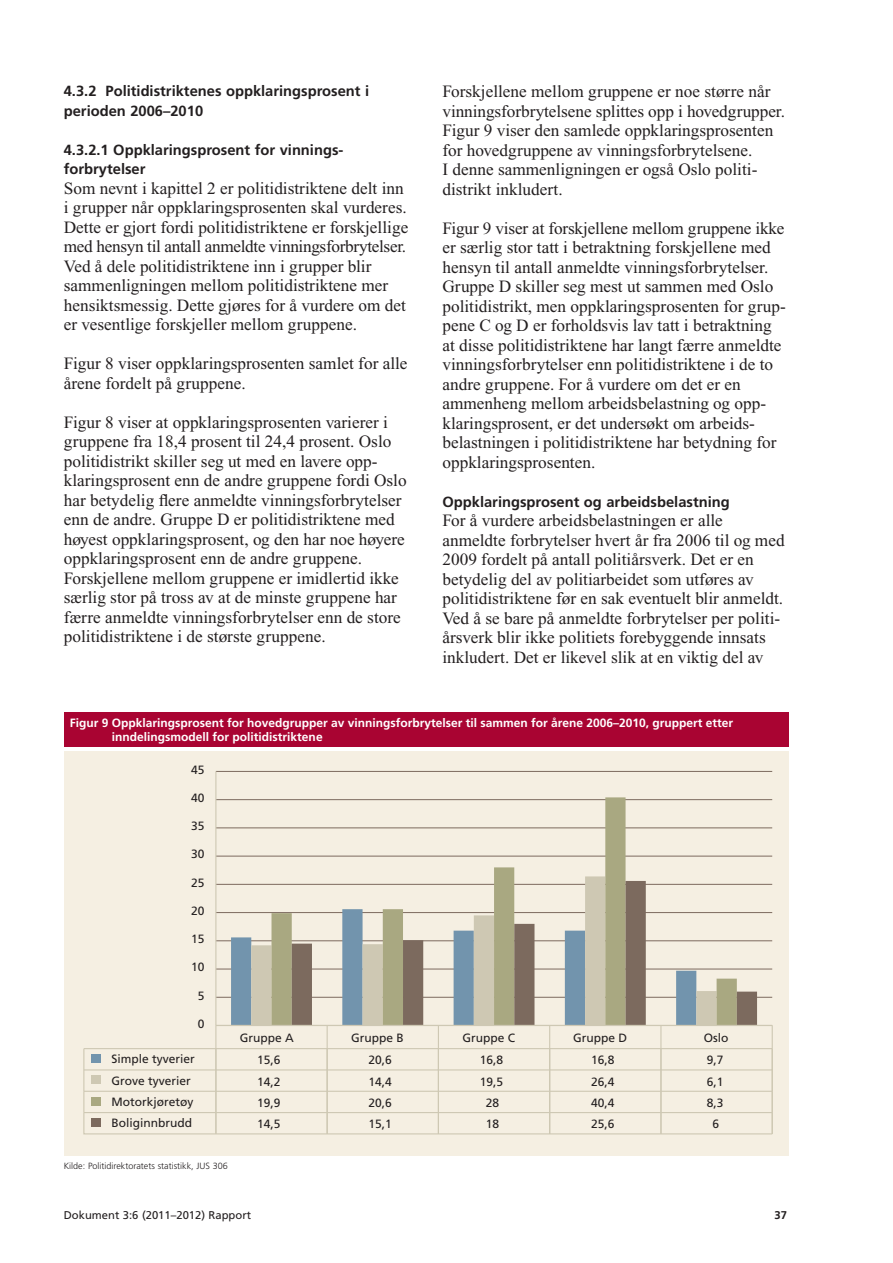
<style>
.page{position:relative;width:893px;height:1263px;background:#fff}
.page>*{position:absolute;margin:0;border:0;box-sizing:border-box;transform-origin:0 0}
.t1{font:17.25px/19.5px "Times New Roman PS Std";color:#231f20}
.t2{font:700 14.7px/19.5px "Frutiger LT Std";color:#231f20}
.t3{font:12px "Frutiger LT Std";color:#231f20}
.t4{font:700 12px/14.4px "Frutiger LT Std";color:#fff}
.t5{font:11.25px "Frutiger LT Std";color:#231f20}
.t6{font:700 11.25px "Frutiger LT Std";color:#231f20}
.t7{font:300 9px "Frutiger LT Std";color:#231f20}
</style>
<div class="page">
<div style="left:64px;top:712px;width:724px;height:35px;background:#a90432"></div>
<div style="left:64px;top:752px;width:724px;height:404px;background:#f5efe2"></div>
<hr style="left:216px;top:997px;width:556px;height:1px;background:#7c6a5e">
<hr style="left:216px;top:969px;width:556px;height:1px;background:#7c6a5e">
<hr style="left:216px;top:941px;width:556px;height:1px;background:#7c6a5e">
<hr style="left:216px;top:912px;width:556px;height:1px;background:#7c6a5e">
<hr style="left:216px;top:884px;width:556px;height:1px;background:#7c6a5e">
<hr style="left:216px;top:856px;width:556px;height:1px;background:#7c6a5e">
<hr style="left:216px;top:828px;width:556px;height:1px;background:#7c6a5e">
<hr style="left:216px;top:799px;width:556px;height:1px;background:#7c6a5e">
<hr style="left:216px;top:771px;width:556px;height:1px;background:#7c6a5e">
<svg style="left:231px;top:913px;width:20px;height:112px;fill:#7294ad"></svg>
<svg style="left:251px;top:883px;width:20px;height:142px;fill:#cec8b3"></svg>
<svg style="left:271px;top:797px;width:465px;height:228px"></svg>
<svg style="left:292px;top:881px;width:465px;height:144px"></svg>
<hr style="left:215px;top:771px;width:1px;height:254px;background:#cec8b3">
<svg style="left:83px;top:1025px;width:689px;height:109px"></svg>
<div style="left:91px;top:1118px;width:10px;height:9px;background:#7c6a5e"></div>
<p class="t2" style="left:64px;top:82px;width:307px">4.3.2 Politidistriktenes oppklaringsprosent i perioden 2006–2010</p>
<p class="t2" style="left:64px;top:141px;width:281px">4.3.2.1 Oppklaringsprosent for vinnings&shy;forbrytelser</p>
<p class="t1" style="left:64px;top:180px;width:346px">Som nevnt i kapittel 2 er politidistriktene delt inn i grupper når oppklaringsprosenten skal vurderes.<br>Dette er gjort fordi politidistriktene er forskjellige med hensyn til antall anmeldte vinningsforbrytelser.<br>Ved å dele politidistriktene inn i grupper blir sammenligningen mellom politidistriktene mer hensiktsmessig. Dette gjøres for å vurdere om det er vesentlige forskjeller mellom gruppene.</p>
<p class="t1" style="left:64px;top:355px;width:345px">Figur 8 viser oppklaringsprosenten samlet for alle årene fordelt på gruppene.</p>
<p class="t1" style="left:64px;top:414px;width:344px">Figur 8 viser at oppklaringsprosenten varierer i gruppene fra 18,4 prosent til 24,4 prosent. Oslo politidistrikt skiller seg ut med en lavere opp&shy;klaringsprosent enn de andre gruppene fordi Oslo har betydelig flere anmeldte vinningsforbrytelser enn de andre. Gruppe D er politidistriktene med høyest oppklaringsprosent, og den har noe høyere oppklaringsprosent enn de andre gruppene.<br>Forskjellene mellom gruppene er imidlertid ikke særlig stor på tross av at de minste gruppene har færre anmeldte vinningsforbrytelser enn de store politidistriktene i de største gruppene.</p>
<p class="t1" style="left:442px;top:83px;width:344px">Forskjellene mellom gruppene er noe større når vinningsforbrytelsene splittes opp i hovedgrupper.<br>Figur 9 viser den samlede oppklaringsprosenten for hovedgruppene av vinningsforbrytelsene.<br>I denne sammenligningen er også Oslo politi&shy;distrikt inkludert.</p>
<p class="t1" style="left:442px;top:220px;width:345px">Figur 9 viser at forskjellene mellom gruppene ikke er særlig stor tatt i betraktning forskjellene med hensyn til antall anmeldte vinningsforbrytelser.<br>Gruppe D skiller seg mest ut sammen med Oslo politidistrikt, men oppklaringsprosenten for grup&shy;pene C og D er forholdsvis lav tatt i betraktning at disse politidistriktene har langt færre anmeldte vinningsforbrytelser enn politidistrikt ene i de to andre gruppene. For å vurdere om det er en ammenheng mellom arbeidsbelastning og opp&shy;klaringsprosent, er det undersøkt om arbeids&shy;belastningen i politidistriktene har betydning for oppklaringsprosenten.</p>
<p class="t2" style="left:442px;top:493px;width:289px">Oppklaringsprosent og arbeidsbelastning</p>
<p class="t1" style="left:442px;top:512px;width:344px">For å vurdere arbeidsbelastningen er alle anmeldte forbrytelser hvert år fra 2006 til og med 2009 fordelt på antall politiårsverk. Det er en betydelig del av politiarbeidet som utføres av politidistriktene før en sak eventuelt blir anmeldt.<br>Ved å se bare på anmeldte forbrytelser per politi&shy;årsverk blir ikke politiets forebyggende innsats inkludert. Det er likevel slik at en viktig del av</p>
<p class="t4" style="left:112px;top:716px;width:623px;text-indent:-42px">Figur 9 Oppklaringsprosent for hovedgrupper av vinningsforbrytelser til sammen for årene 2006–2010, gruppert etter inndelingsmodell for politidistriktene</p>
<p class="t3" style="left:191px;top:765px;width:15px">45</p>
<p class="t3" style="left:191px;top:793px;width:15px">40</p>
<p class="t3" style="left:191px;top:821px;width:15px">35</p>
<p class="t3" style="left:191px;top:849px;width:15px">30</p>
<p class="t3" style="left:191px;top:878px;width:15px">25</p>
<p class="t3" style="left:191px;top:906px;width:15px">20</p>
<p class="t3" style="left:191px;top:934px;width:15px">15</p>
<p class="t3" style="left:191px;top:962px;width:15px">10</p>
<p class="t3" style="left:198px;top:991px;width:8px">5</p>
<p class="t3" style="left:198px;top:1019px;width:8px">0</p>
<p class="t3" style="left:240px;top:1033px;width:55px">Gruppe A</p>
<p class="t3" style="left:351px;top:1033px;width:54px">Gruppe B</p>
<p class="t3" style="left:462px;top:1033px;width:54px">Gruppe C</p>
<p class="t3" style="left:573px;top:1033px;width:55px">Gruppe D</p>
<p class="t3" style="left:704px;top:1033px;width:26px">Oslo</p>
<p class="t3" style="left:111px;top:1054px;width:85px">Simple tyverier</p>
<p class="t3" style="left:257px;top:1055px;width:25px">15,6</p>
<p class="t3" style="left:368px;top:1055px;width:25px">20,6</p>
<p class="t3" style="left:480px;top:1055px;width:25px">16,8</p>
<p class="t3" style="left:591px;top:1055px;width:25px">16,8</p>
<p class="t3" style="left:706px;top:1055px;width:18px">9,7</p>
<p class="t3" style="left:111px;top:1076px;width:81px">Grove tyverier</p>
<p class="t3" style="left:257px;top:1077px;width:25px">14,2</p>
<p class="t3" style="left:368px;top:1077px;width:25px">14,4</p>
<p class="t3" style="left:480px;top:1077px;width:25px">19,5</p>
<p class="t3" style="left:591px;top:1077px;width:25px">26,4</p>
<p class="t3" style="left:706px;top:1077px;width:18px">6,1</p>
<p class="t3" style="left:111px;top:1097px;width:84px">Motorkjøretøy</p>
<p class="t3" style="left:257px;top:1098px;width:25px">19,9</p>
<p class="t3" style="left:368px;top:1098px;width:25px">20,6</p>
<p class="t3" style="left:486px;top:1098px;width:15px">28</p>
<p class="t3" style="left:591px;top:1098px;width:25px">40,4</p>
<p class="t3" style="left:706px;top:1098px;width:18px">8,3</p>
<p class="t3" style="left:111px;top:1118px;width:82px">Boliginnbrudd</p>
<p class="t3" style="left:257px;top:1119px;width:25px">14,5</p>
<p class="t3" style="left:368px;top:1119px;width:25px">15,1</p>
<p class="t3" style="left:486px;top:1119px;width:15px">18</p>
<p class="t3" style="left:591px;top:1119px;width:25px">25,6</p>
<p class="t3" style="left:712px;top:1119px;width:8px">6</p>
<p class="t7" style="left:64px;top:1162px;width:165px">Kilde: Politidirektoratets statistikk, JUS 306</p>
<p class="t5" style="left:64px;top:1211px;width:189px">Dokument 3:6 (2011–2012) Rapport</p>
<p class="t6" style="left:774px;top:1211px;width:14px">37</p>
</div>
